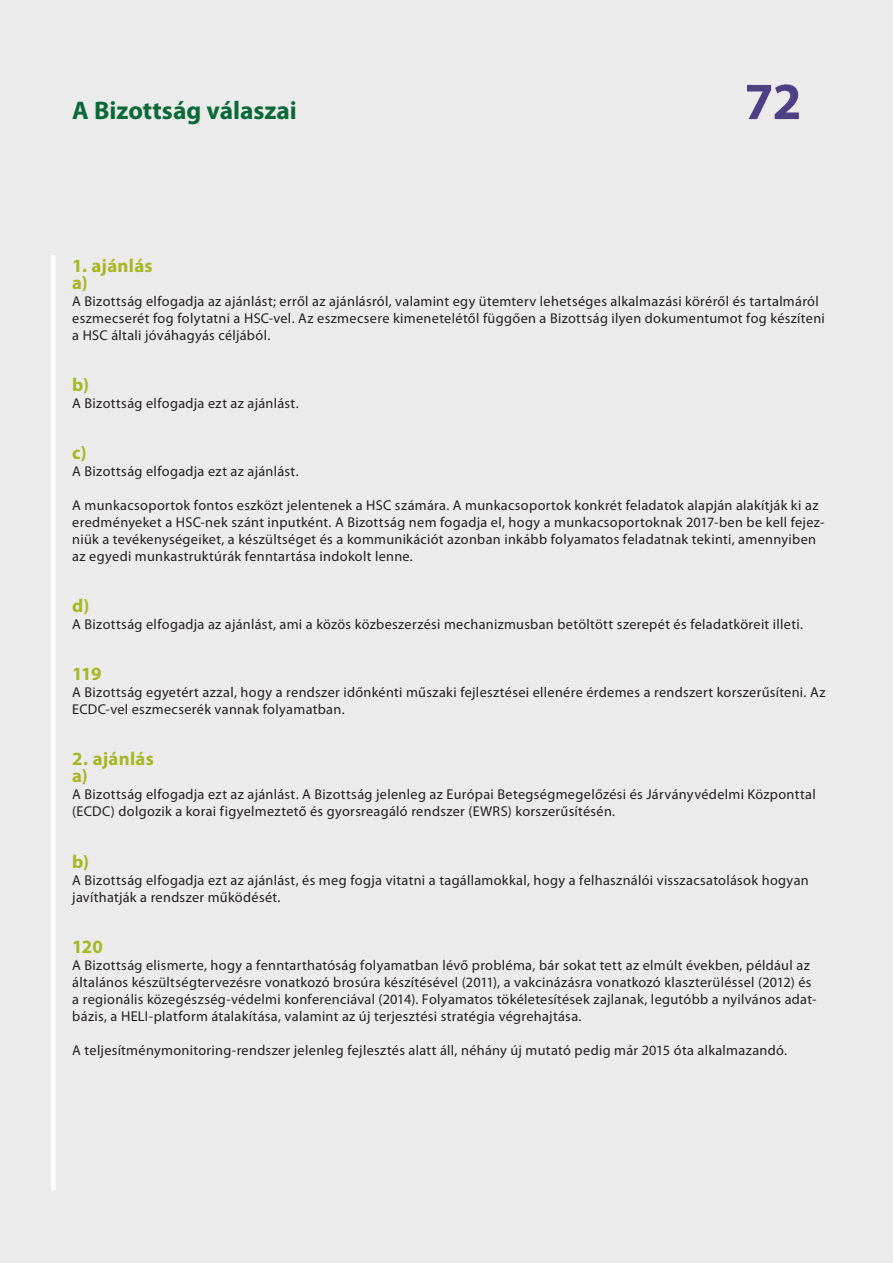
<style>
.page{position:relative;width:893px;height:1263px;background:#ebebeb}
.page>*{position:absolute;margin:0;border:0;box-sizing:border-box;transform-origin:0 0}
.t1{font:700 52.5px "Myriad Pro";color:#4f4085}
.t2{font:700 25.5px "Myriad Pro";letter-spacing:-.005em;color:#0b6938}
.K_03_-_REP_CHIFFRE{font:700 18.75px/17px "Myriad Pro";letter-spacing:.015em;color:#a7b621}
.K_04_-_REP_TEXTE_COU{font:14.25px/17px "Myriad Pro";letter-spacing:.02em;color:#231f20}
</style>
<div class="page">
<div style="left:51px;top:255px;width:5px;height:936px;background:#fff"></div>
<h2 class="t2" style="left:72px;top:96px;width:226px">A Bizottság válaszai</h2>
<h1 class="t1" style="left:744px;top:72px;width:59px">72</h1>
<p class="K_03_-_REP_CHIFFRE" style="left:72px;top:258px;width:82px">1. ajánlás a)</p>
<p class="K_04_-_REP_TEXTE_COU" style="left:72px;top:293px;width:754px">A Bizottság elfogadja az ajánlást; erről az ajánlásról, valamint egy ütemterv lehetséges alkalmazási köréről és tartalmáról eszmecserét fog folytatni a HSC-vel. Az eszmecsere kimenetelétől függően a Bizottság ilyen dokumentumot fog készíteni a HSC általi jóváhagyás céljából.</p>
<p class="K_03_-_REP_CHIFFRE" style="left:72px;top:377px;width:18px">b)</p>
<p class="K_04_-_REP_TEXTE_COU" style="left:72px;top:395px;width:228px">A Bizottság elfogadja ezt az ajánlást.</p>
<p class="K_03_-_REP_CHIFFRE" style="left:72px;top:445px;width:16px">c)</p>
<p class="K_04_-_REP_TEXTE_COU" style="left:72px;top:463px;width:228px">A Bizottság elfogadja ezt az ajánlást.</p>
<p class="K_04_-_REP_TEXTE_COU" style="left:72px;top:497px;width:754px">A munkacsoportok fontos eszközt jelentenek a HSC számára. A munkacsoportok konkrét feladatok alapján alakítják ki az eredményeket a HSC-nek szánt inputként. A Bizottság nem fogadja el, hogy a munkacsoportoknak 2017-ben be kell fejez&shy;niük a tevékenységeiket, a készültséget és a kommunikációt azonban inkább folyamatos feladatnak tekinti, amennyiben az egyedi munkastruktúrák fenntartása indokolt lenne.</p>
<p class="K_03_-_REP_CHIFFRE" style="left:72px;top:598px;width:19px">d)</p>
<p class="K_04_-_REP_TEXTE_COU" style="left:72px;top:616px;width:732px">A Bizottság elfogadja az ajánlást, ami a közös közbeszerzési mechanizmusban betöltött szerepét és feladatköreit illeti.</p>
<p class="K_03_-_REP_CHIFFRE" style="left:72px;top:666px;width:31px">119</p>
<p class="K_04_-_REP_TEXTE_COU" style="left:72px;top:684px;width:755px">A Bizottság egyetért azzal, hogy a rendszer időnkénti műszaki fejlesztései ellenére érdemes a rendszert korszerűsíteni. Az<br>ECDC-vel eszmecserék vannak folyamatban.</p>
<p class="K_03_-_REP_CHIFFRE" style="left:72px;top:751px;width:83px">2. ajánlás a)</p>
<p class="K_04_-_REP_TEXTE_COU" style="left:72px;top:786px;width:745px">A Bizottság elfogadja ezt az ajánlást. A Bizottság jelenleg az Európai Betegségmegelőzési és Járványvédelmi Központtal (ECDC) dolgozik a korai figyelmeztető és gyorsreagáló rendszer (EWRS) korszerűsítésén.</p>
<p class="K_03_-_REP_CHIFFRE" style="left:72px;top:853px;width:18px">b)</p>
<p class="K_04_-_REP_TEXTE_COU" style="left:72px;top:871px;width:738px">A Bizottság elfogadja ezt az ajánlást, és meg fogja vitatni a tagállamokkal, hogy a felhasználói visszacsatolások hogyan javíthatják a rendszer működését.</p>
<p class="K_03_-_REP_CHIFFRE" style="left:72px;top:938px;width:32px">120</p>
<p class="K_04_-_REP_TEXTE_COU" style="left:72px;top:956px;width:746px">A Bizottság elismerte, hogy a fenntarthatóság folyamatban lévő probléma, bár sokat tett az elmúlt években, például az általános készültségtervezésre vonatkozó brosúra készítésével (2011), a vakcinázásra vonatkozó klaszterüléssel (2012) és a regionális közegészség-védelmi konferenciával (2014). Folyamatos tökéletesítések zajlanak, legutóbb a nyilvános adat&shy;bázis, a HELI-platform átalakítása, valamint az új terjesztési stratégia végrehajtása.</p>
<p class="K_04_-_REP_TEXTE_COU" style="left:72px;top:1042px;width:716px">A teljesítménymonitoring-rendszer jelenleg fejlesztés alatt áll, néhány új mutató pedig már 2015 óta alkalmazandó.</p>
</div>
